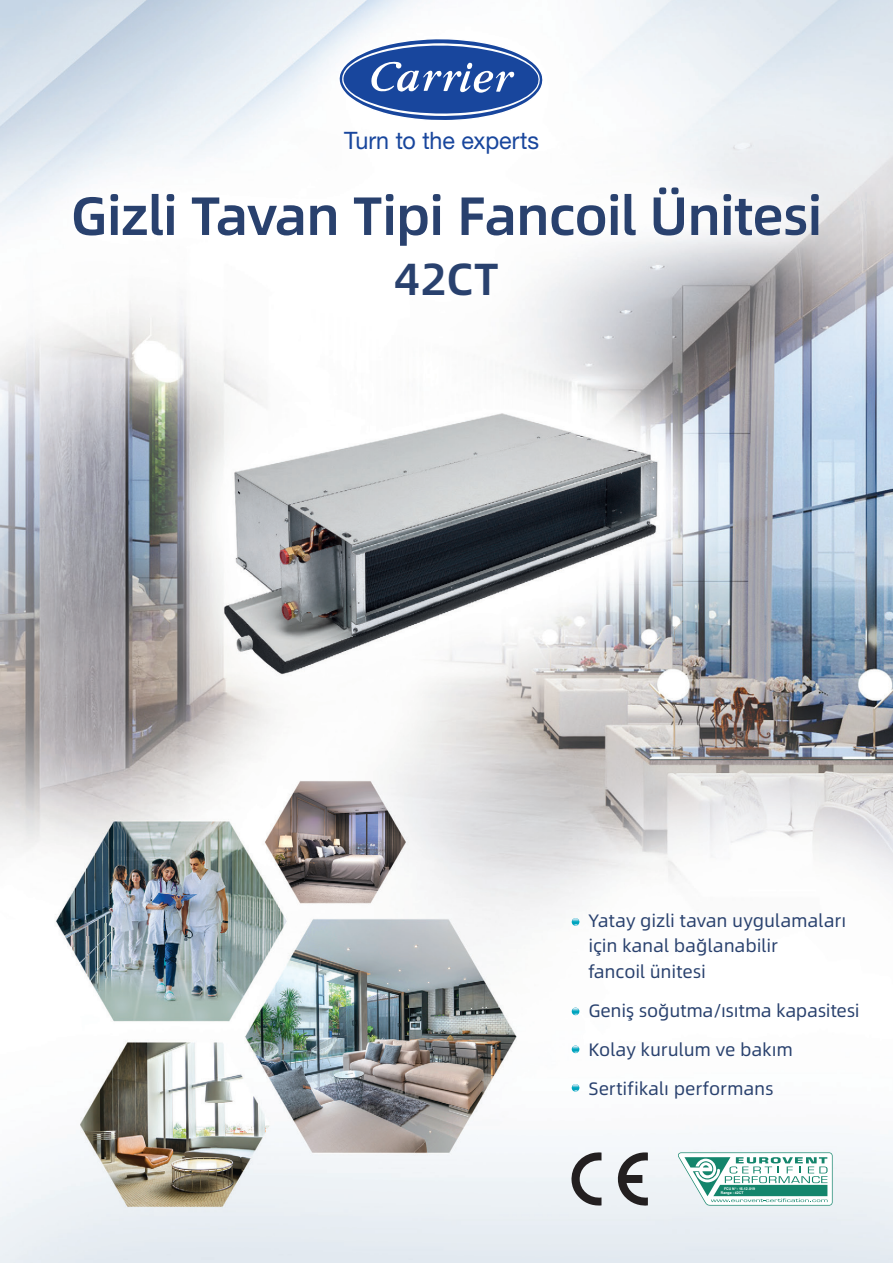
<style>
.page{position:relative;width:893px;height:1263px;background:#fff}
.page>*{position:absolute;margin:0;border:0;box-sizing:border-box;transform-origin:0 0}
.t1{font:500 54px "Alibaba Sans";letter-spacing:-.025em;color:#29416e}
.t2{font:500 45px "Alibaba Sans";color:#29416e}
.t3{font:24px "Helvetica Neue LT Pro";letter-spacing:-.005em;color:#18469d}
.t4{font:18px/25.5px "Alibaba Sans";letter-spacing:-.01em;color:#29416e}
.t5{font:700 3.6px/4.2px "Arial";color:#fff}
.s1{font-size:3.3px}
</style>
<div class="page">
<img style="left:0;top:0;width:893px;height:1263px">
<svg style="left:338px;top:38px;width:206px;height:83px"></svg>
<svg style="left:616px;top:1152px;width:32px;height:54px"></svg>
<svg style="left:571px;top:1152px;width:30px;height:54px"></svg>
<svg style="left:677px;top:1152px;width:156px;height:53px"></svg>
<svg style="left:572px;top:918px;width:7px;height:8px"></svg>
<svg style="left:572px;top:1007px;width:7px;height:8px"></svg>
<svg style="left:572px;top:1045px;width:7px;height:8px"></svg>
<svg style="left:572px;top:1084px;width:7px;height:8px"></svg>
<h3 class="t3" style="left:344px;top:126px;width:196px">Turn to the experts</h3>
<h1 class="t1" style="left:70px;top:174px;width:753px">Gizli Tavan Tipi Fancoil Ünitesi</h1>
<h2 class="t2" style="left:394px;top:244px;width:106px">42CT</h2>
<p class="t4" style="left:588px;top:906px;width:259px">Yatay gizli tavan uygulamaları için kanal bağlanabilir<br>fancoil ünitesi</p>
<p class="t4" style="left:588px;top:990px;width:273px;line-height:39px">Geniş soğutma/ısıtma kapasitesi<br>Kolay kurulum ve bakım<br>Sertifikalı performans</p>
<p class="t5" style="left:721px;top:1186px;width:36px;text-indent:3px">FCU N<span class="s1">°</span> : 16.12.019<br>Range : 42CT</p>
</div>
